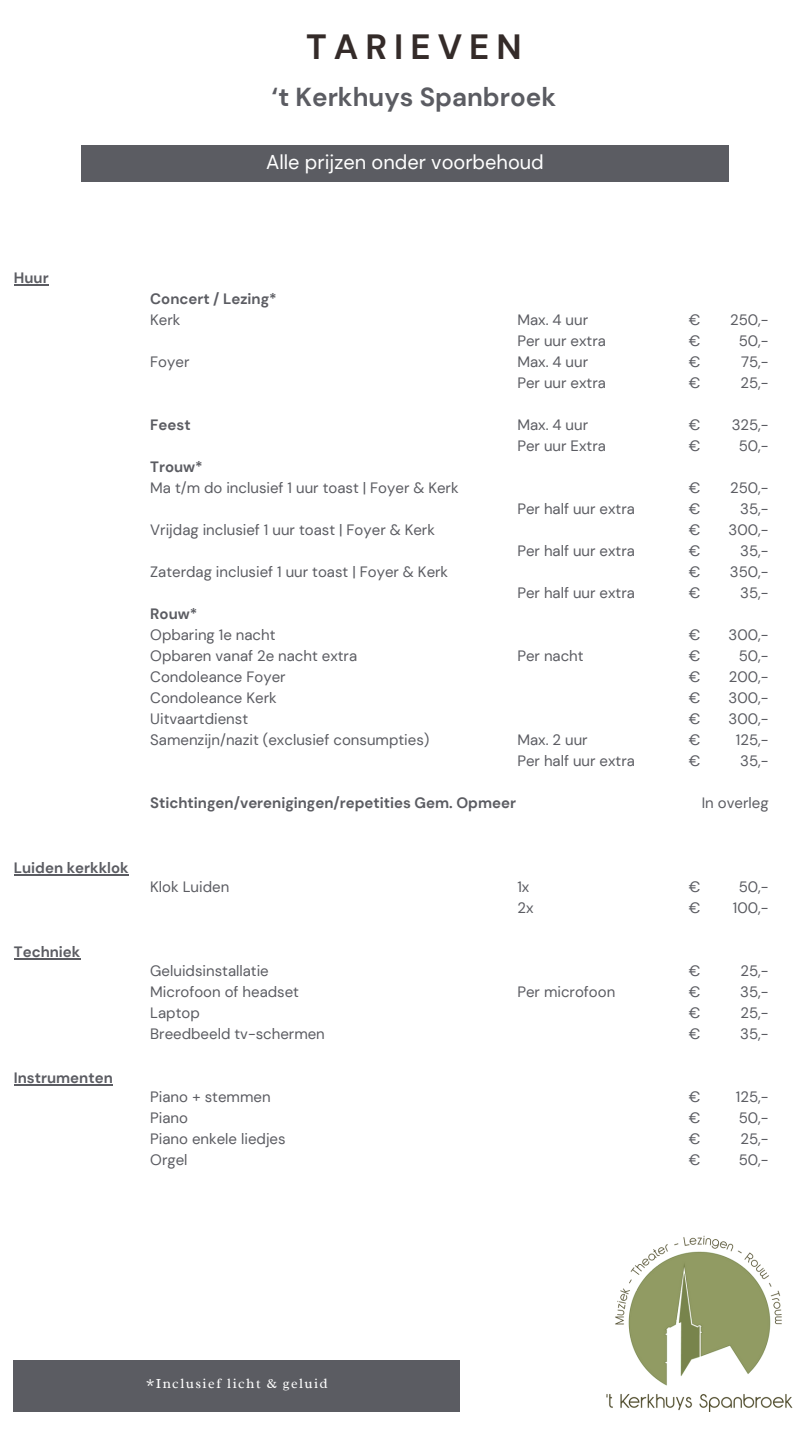
<style>
.page{position:relative;width:810px;height:1440px;background:#fff}
.page>*{position:absolute;margin:0;border:0;box-sizing:border-box;transform-origin:0 0}
.t1{font:700 35px "DM Sans";letter-spacing:.2em;color:#342b29}
.t2{font:700 26px "DM Sans";color:#5b5c62}
.t3{font:20px "DM Sans";color:#fff}
.t4{font:15px "DM Sans";color:#5b5c62}
.t5{font:700 15px "DM Sans";color:#5b5c62}
.t6{font:14px "Radley";letter-spacing:.1em;color:#fff}
</style>
<div class="page">
<hr style="left:14px;top:284px;width:35px;height:1px;background:#5b5c62">
<svg style="left:14px;top:874px;width:8px;height:2px"></svg>
<hr style="left:22px;top:874px;width:107px;height:2px;background:#5b5c62">
<hr style="left:14px;top:958px;width:66px;height:2px;background:#5b5c62">
<hr style="left:14px;top:1084px;width:99px;height:2px;background:#5b5c62">
<div style="left:81px;top:145px;width:648px;height:36px;background:#5b5c62"></div>
<div style="left:14px;top:1360px;width:446px;height:51px;background:#5b5c62"></div>
<img style="left:606px;top:1235px;width:187px;height:176px">
<p class="t1" style="left:306px;top:24px;width:217px">TARIEVEN</p>
<h4 class="t2" style="left:272px;top:80px;width:286px">‘t Kerkhuys Spanbroek</h4>
<h4 class="t3" style="left:266px;top:149px;width:279px">Alle prijzen onder voorbehoud</h4>
<h1 class="t5" style="left:14px;top:268px;width:36px">Huur</h1>
<h2 class="t5" style="left:14px;top:858px;width:116px">Luiden kerkklok</h2>
<h3 class="t5" style="left:14px;top:942px;width:68px">Techniek</h3>
<h4 class="t5" style="left:14px;top:1068px;width:100px">Instrumenten</h4>
<p class="t5" style="left:150px;top:289px;width:128px">Concert / Lezing*</p>
<p class="t4" style="left:150px;top:310px;width:32px">Kerk</p>
<p class="t4" style="left:150px;top:352px;width:41px">Foyer</p>
<p class="t5" style="left:150px;top:415px;width:42px">Feest</p>
<p class="t5" style="left:150px;top:457px;width:54px">Trouw*</p>
<p class="t4" style="left:150px;top:478px;width:310px">Ma t/m do inclusief 1 uur toast | Foyer &amp; Kerk</p>
<p class="t4" style="left:150px;top:520px;width:286px">Vrijdag inclusief 1 uur toast | Foyer &amp; Kerk</p>
<p class="t4" style="left:150px;top:562px;width:299px">Zaterdag inclusief 1 uur toast | Foyer &amp; Kerk</p>
<p class="t5" style="left:150px;top:604px;width:49px">Rouw*</p>
<p class="t4" style="left:150px;top:625px;width:127px">Opbaring 1e nacht</p>
<p class="t4" style="left:150px;top:646px;width:208px">Opbaren vanaf 2e nacht extra</p>
<p class="t4" style="left:150px;top:667px;width:137px">Condoleance Foyer</p>
<p class="t4" style="left:150px;top:688px;width:128px">Condoleance Kerk</p>
<p class="t4" style="left:150px;top:709px;width:99px">Uitvaartdienst</p>
<p class="t4" style="left:150px;top:730px;width:281px">Samenzijn/nazit (exclusief consumpties)</p>
<h4 class="t4" style="left:517px;top:310px;width:72px">Max. 4 uur</h4>
<h4 class="t4" style="left:517px;top:331px;width:90px">Per uur extra</h4>
<p class="t4" style="left:517px;top:352px;width:72px">Max. 4 uur</p>
<p class="t4" style="left:517px;top:373px;width:90px">Per uur extra</p>
<p class="t4" style="left:517px;top:415px;width:72px">Max. 4 uur</p>
<h4 class="t4" style="left:517px;top:436px;width:90px">Per uur Extra</h4>
<p class="t4" style="left:517px;top:499px;width:119px">Per half uur extra</p>
<p class="t4" style="left:517px;top:541px;width:119px">Per half uur extra</p>
<p class="t4" style="left:517px;top:583px;width:119px">Per half uur extra</p>
<p class="t4" style="left:517px;top:646px;width:68px">Per nacht</p>
<p class="t4" style="left:517px;top:730px;width:72px">Max. 2 uur</p>
<p class="t4" style="left:517px;top:751px;width:119px">Per half uur extra</p>
<p class="t5" style="left:150px;top:793px;width:367px">Stichtingen/verenigingen/repetities Gem. Opmeer</p>
<p class="t4" style="left:150px;top:877px;width:81px">Klok Luiden</p>
<p class="t4" style="left:150px;top:961px;width:120px">Geluidsinstallatie</p>
<p class="t4" style="left:150px;top:982px;width:150px">Microfoon of headset</p>
<p class="t4" style="left:150px;top:1003px;width:51px">Laptop</p>
<p class="t4" style="left:150px;top:1024px;width:176px">Breedbeeld tv-schermen</p>
<p class="t4" style="left:150px;top:1087px;width:122px">Piano + stemmen</p>
<p class="t4" style="left:150px;top:1108px;width:39px">Piano</p>
<p class="t4" style="left:150px;top:1129px;width:137px">Piano enkele liedjes</p>
<p class="t4" style="left:150px;top:1150px;width:39px">Orgel</p>
<p class="t4" style="left:517px;top:877px;width:13px">1x</p>
<p class="t4" style="left:517px;top:898px;width:18px">2x</p>
<p class="t4" style="left:517px;top:982px;width:99px">Per microfoon</p>
<p class="t4" style="left:689px;top:310px;width:13px">€</p>
<p class="t4" style="left:689px;top:331px;width:13px">€</p>
<p class="t4" style="left:689px;top:352px;width:13px">€</p>
<p class="t4" style="left:689px;top:373px;width:13px">€</p>
<p class="t4" style="left:689px;top:415px;width:13px">€</p>
<p class="t4" style="left:689px;top:436px;width:13px">€</p>
<p class="t4" style="left:689px;top:478px;width:13px">€</p>
<p class="t4" style="left:689px;top:499px;width:13px">€</p>
<p class="t4" style="left:689px;top:520px;width:13px">€</p>
<p class="t4" style="left:689px;top:541px;width:13px">€</p>
<p class="t4" style="left:689px;top:562px;width:13px">€</p>
<p class="t4" style="left:689px;top:583px;width:13px">€</p>
<p class="t4" style="left:689px;top:625px;width:13px">€</p>
<p class="t4" style="left:689px;top:646px;width:13px">€</p>
<p class="t4" style="left:689px;top:667px;width:13px">€</p>
<p class="t4" style="left:689px;top:688px;width:13px">€</p>
<p class="t4" style="left:689px;top:709px;width:13px">€</p>
<p class="t4" style="left:689px;top:730px;width:13px">€</p>
<p class="t4" style="left:689px;top:751px;width:13px">€</p>
<p class="t4" style="left:730px;top:310px;width:40px">250,-</p>
<p class="t4" style="left:739px;top:331px;width:31px">50,-</p>
<p class="t4" style="left:741px;top:352px;width:29px">75,-</p>
<p class="t4" style="left:741px;top:373px;width:30px">25,-</p>
<p class="t4" style="left:732px;top:415px;width:38px">325,-</p>
<p class="t4" style="left:739px;top:436px;width:31px">50,-</p>
<p class="t4" style="left:730px;top:478px;width:40px">250,-</p>
<p class="t4" style="left:740px;top:499px;width:30px">35,-</p>
<p class="t4" style="left:729px;top:520px;width:41px">300,-</p>
<p class="t4" style="left:740px;top:541px;width:30px">35,-</p>
<p class="t4" style="left:730px;top:562px;width:40px">350,-</p>
<p class="t4" style="left:740px;top:583px;width:30px">35,-</p>
<p class="t4" style="left:729px;top:625px;width:41px">300,-</p>
<p class="t4" style="left:739px;top:646px;width:31px">50,-</p>
<p class="t4" style="left:729px;top:667px;width:41px">200,-</p>
<p class="t4" style="left:729px;top:688px;width:41px">300,-</p>
<p class="t4" style="left:729px;top:709px;width:41px">300,-</p>
<p class="t4" style="left:736px;top:730px;width:34px">125,-</p>
<p class="t4" style="left:740px;top:751px;width:30px">35,-</p>
<p class="t4" style="left:702px;top:793px;width:68px">In overleg</p>
<p class="t4" style="left:689px;top:877px;width:13px">€</p>
<p class="t4" style="left:689px;top:898px;width:13px">€</p>
<p class="t4" style="left:689px;top:961px;width:13px">€</p>
<p class="t4" style="left:689px;top:982px;width:13px">€</p>
<p class="t4" style="left:689px;top:1003px;width:13px">€</p>
<p class="t4" style="left:689px;top:1024px;width:13px">€</p>
<p class="t4" style="left:689px;top:1087px;width:13px">€</p>
<p class="t4" style="left:689px;top:1108px;width:13px">€</p>
<p class="t4" style="left:689px;top:1129px;width:13px">€</p>
<p class="t4" style="left:689px;top:1150px;width:13px">€</p>
<p class="t4" style="left:739px;top:877px;width:31px">50,-</p>
<p class="t4" style="left:733px;top:898px;width:37px">100,-</p>
<p class="t4" style="left:741px;top:961px;width:30px">25,-</p>
<p class="t4" style="left:740px;top:982px;width:30px">35,-</p>
<p class="t4" style="left:741px;top:1003px;width:30px">25,-</p>
<p class="t4" style="left:740px;top:1024px;width:30px">35,-</p>
<p class="t4" style="left:736px;top:1087px;width:34px">125,-</p>
<p class="t4" style="left:739px;top:1108px;width:31px">50,-</p>
<p class="t4" style="left:741px;top:1129px;width:30px">25,-</p>
<p class="t4" style="left:739px;top:1150px;width:31px">50,-</p>
<p class="t6" style="left:146px;top:1374px;width:183px">*Inclusief licht &amp; geluid</p>
</div>
